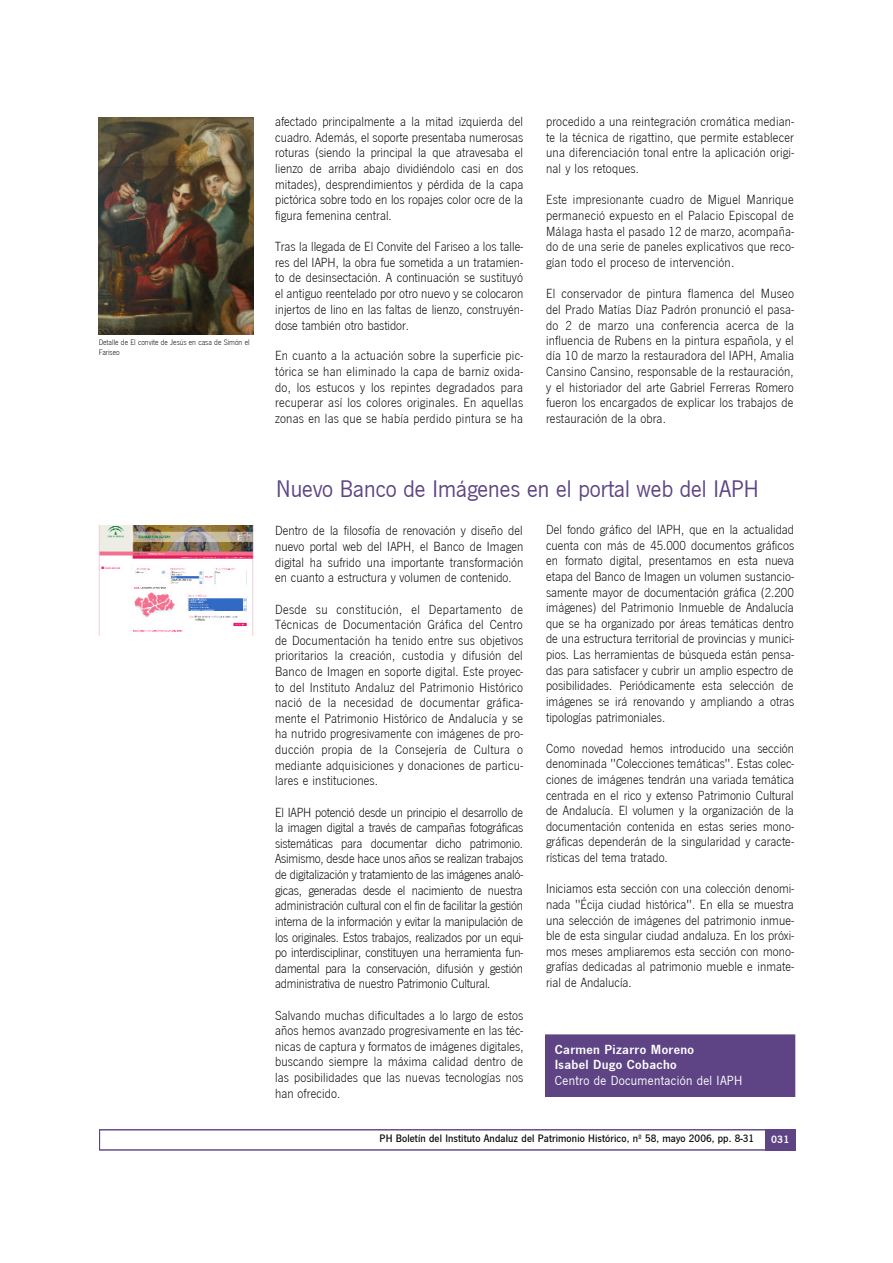
<style>
.page{position:relative;width:893px;height:1263px;background:#fff}
.page>*{position:absolute;margin:0;border:0;box-sizing:border-box;transform-origin:0 0}
.t1{font:24.9px "News Got T";color:#5e4484}
.t2{font:13.65px/15.6px "News Got T Lig";letter-spacing:.005em;color:#000;text-align:justify}
.t3{font:700 13.65px/15.5px "News Got T Dem";letter-spacing:.025em;color:#fff}
.t4{font:13.65px "News Got T";letter-spacing:.025em;color:#fff}
.t5{font:11.1px "News Got T Med";letter-spacing:.01em;color:#000}
.t6{font:700 11.1px "News Got T Dem";color:#fff}
.t7{font:8.25px/10.1px "News Got T Lig";letter-spacing:-.005em;color:#000}
</style>
<div class="page">
<svg style="left:99px;top:1129px;width:666px;height:22px"></svg>
<div style="left:765px;top:1129px;width:30px;height:22px;background:#5e4484"></div>
<img style="left:99px;top:525px;width:155px;height:110px">
<div style="left:545px;top:1034px;width:250px;height:63px;background:#5e4484"></div>
<img style="left:99px;top:117px;width:155px;height:218px">
<p class="t7" style="left:99px;top:337px;width:152px">Detalle de El convite de Jesús en casa de Simón el<br>Fariseo</p>
<p class="t2" style="left:275px;top:113px;width:250px">afectado principalmente a la mitad izquierda del cuadro. Además, el soporte presentaba numerosas roturas (siendo la principal la que atravesaba el lienzo de arriba abajo dividiéndolo casi en dos mitades), desprendimientos y pérdida de la capa pictórica sobre todo en los ropajes color ocre de la figura femenina central.</p>
<p class="t2" style="left:275px;top:239px;width:250px">Tras la llegada de El Convite del Fariseo a los talle&shy;res del IAPH, la obra fue sometida a un tratamien&shy;to de desinsectación. A continuación se sustituyó el antiguo reentelado por otro nuevo y se colocaron injertos de lino en las faltas de lienzo, construyén&shy;dose también otro bastidor.</p>
<p class="t2" style="left:275px;top:348px;width:249px">En cuanto a la actuación sobre la superficie pic&shy;tórica se han eliminado la capa de barniz oxida&shy;do, los estucos y los repintes degradados para recuperar así los colores originales. En aquellas zonas en las que se había perdido pintura se ha</p>
<p class="t2" style="left:546px;top:113px;width:249px">procedido a una reintegración cromática median&shy;te la técnica de rigattino, que permite establecer una diferenciación tonal entre la aplicación origi&shy;nal y los retoques.</p>
<p class="t2" style="left:546px;top:192px;width:249px">Este impresionante cuadro de Miguel Manrique permaneció expuesto en el Palacio Episcopal de Málaga hasta el pasado 12 de marzo, acompaña&shy;do de una serie de paneles explicativos que reco&shy;gían todo el proceso de intervención.</p>
<p class="t2" style="left:546px;top:286px;width:249px">El conservador de pintura flamenca del Museo del Prado Matías Díaz Padrón pronunció el pasa&shy;do 2 de marzo una conferencia acerca de la influencia de Rubens en la pintura española, y el día 10 de marzo la restauradora del IAPH, Amalia Cansino Cansino, responsable de la restauración, y el historiador del arte Gabriel Ferreras Romero fueron los encargados de explicar los trabajos de restauración de la obra.</p>
<h1 class="t1" style="left:276px;top:475px;width:484px">Nuevo Banco de Imágenes en el portal web del IAPH</h1>
<p class="t2" style="left:546px;top:521px;width:250px">Del fondo gráfico del IAPH, que en la actualidad cuenta con más de 45.000 documentos gráficos en formato digital, presentamos en esta nueva etapa del Banco de Imagen un volumen sustancio&shy;samente mayor de documentación gráfica (2.200 imágenes) del Patrimonio Inmueble de Andalucía que se ha organizado por áreas temáticas dentro de una estructura territorial de provincias y munici&shy;pios. Las herramientas de búsqueda están pensa&shy;das para satisfacer y cubrir un amplio espectro de posibilidades. Periódicamente esta selección de imágenes se irá renovando y ampliando a otras tipologías patrimoniales.</p>
<p class="t2" style="left:546px;top:740px;width:250px">Como novedad hemos introducido una sección denominada "Colecciones temáticas". Estas colec&shy;ciones de imágenes tendrán una variada temática centrada en el rico y extenso Patrimonio Cultural de Andalucía. El volumen y la organización de la documentación contenida en estas series mono&shy;gráficas dependerán de la singularidad y caracte&shy;rísticas del tema tratado.</p>
<p class="t2" style="left:546px;top:881px;width:249px">Iniciamos esta sección con una colección denomi&shy;nada "Écija ciudad histórica". En ella se muestra una selección de imágenes del patrimonio inmue&shy;ble de esta singular ciudad andaluza. En los próxi&shy;mos meses ampliaremos esta sección con mono&shy;grafías dedicadas al patrimonio mueble e inmate&shy;rial de Andalucía.</p>
<p class="t2" style="left:275px;top:523px;width:249px">Dentro de la filosofía de renovación y diseño del nuevo portal web del IAPH, el Banco de Imagen digital ha sufrido una importante transformación en cuanto a estructura y volumen de contenido.</p>
<p class="t2" style="left:275px;top:601px;width:249px">Desde su constitución, el Departamento de Técnicas de Documentación Gráfica del Centro de Documentación ha tenido entre sus objetivos prioritarios la creación, custodia y difusión del Banco de Imagen en soporte digital. Este proyec&shy;to del Instituto Andaluz del Patrimonio Histórico nació de la necesidad de documentar gráfica&shy;mente el Patrimonio Histórico de Andalucía y se ha nutrido progresivamente con imágenes de pro&shy;ducción propia de la Consejería de Cultura o mediante adquisiciones y donaciones de particu&shy;lares e instituciones.</p>
<p class="t2" style="left:275px;top:804px;width:249px">El IAPH potenció desde un principio el desarrollo de la imagen digital a través de campañas fotográficas sistemáticas para documentar dicho patrimonio.<br>Asimismo, desde hace unos años se realizan trabajos de digitalización y tratamiento de las imágenes analó&shy;gicas, generadas desde el nacimiento de nuestra administración cultural con el fin de facilitar la gestión interna de la información y evitar la manipulación de los originales. Estos trabajos, realizados por un equi&shy;po interdisciplinar, constituyen una herramienta fun&shy;damental para la conservación, difusión y gestión administrativa de nuestro Patrimonio Cultural.</p>
<p class="t2" style="left:275px;top:1007px;width:250px">Salvando muchas dificultades a lo largo de estos años hemos avanzado progresivamente en las téc&shy;nicas de captura y formatos de imágenes digitales, buscando siempre la máxima calidad dentro de las posibilidades que las nuevas tecnologías nos han ofrecido.</p>
<p class="t3" style="left:554px;top:1041px;width:141px">Carmen Pizarro Moreno<br>Isabel Dugo Cobacho</p>
<p class="t4" style="left:554px;top:1073px;width:189px">Centro de Documentación del IAPH</p>
<p class="t5" style="left:379px;top:1133px;width:376px">PH Boletín del Instituto Andaluz del Patrimonio Histórico, nº 58, mayo 2006, pp. 8-31</p>
<p class="t6" style="left:771px;top:1133px;width:20px">031</p>
</div>
